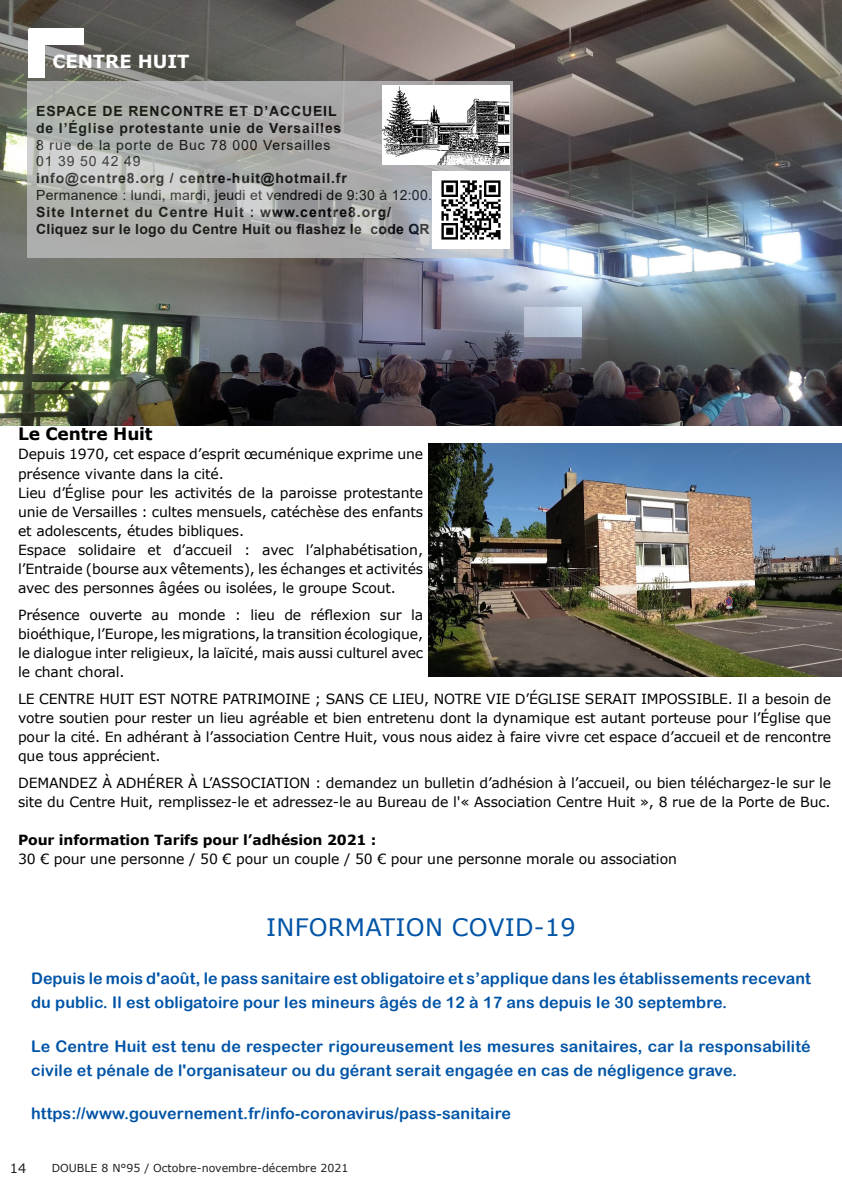
<style>
.page{position:relative;width:842px;height:1191px;background:#fff}
.page>*{position:absolute;margin:0;border:0;box-sizing:border-box;transform-origin:0 0}
.t1{font:24px "Verdana";letter-spacing:.01em;color:#0154a6}
.t2{font:700 18px "Verdana";color:#fff}
.t3{font:700 17px "Verdana";letter-spacing:-.01em;color:#000}
.t4{font:16px/24px "Arial Rounded MT Bold";letter-spacing:.01em;color:#0154a6}
.t5{font:14px/19px "Verdana";letter-spacing:-.01em;color:#000;text-align:justify}
.t6{font:700 14px/16.8px "Arial";letter-spacing:.06em;color:#000}
.t7{font:700 14px/16.8px "Arial";letter-spacing:.02em;color:#000}
.t8{font:14px "Arial";letter-spacing:.02em;color:#000}
.t9{font:14px/16.8px "Arial";letter-spacing:.06em;color:#000}
.t10{font:700 14px "Verdana";letter-spacing:-.01em;color:#000}
.t11{font:13px "Verdana";color:#231f20}
.t12{font:11px "Verdana";color:#231f20}
</style>
<div class="page">
<img style="left:0;top:0;width:842px;height:425px">
<svg style="left:28px;top:28px;width:56px;height:49px"></svg>
<svg style="left:28px;top:81px;width:485px;height:177px;background:#aeb0af"></svg>
<img style="left:382px;top:85px;width:128px;height:79px">
<img style="left:432px;top:171px;width:78px;height:78px">
<img style="left:429px;top:444px;width:413px;height:232px">
<p class="t2" style="left:52px;top:48px;width:139px">CENTRE HUIT</p>
<p class="t6" style="left:36px;top:103px;width:307px">ESPACE DE RENCONTRE ET D’ACCUEIL de l’Église protestante unie de Versailles</p>
<p class="t9" style="left:36px;top:136px;width:296px">8 rue de la porte de Buc 78 000 Versailles<br>01 39 50 42 49</p>
<p class="t6" style="left:36px;top:170px;width:312px">info@centre8.org / centre-huit@hotmail.fr</p>
<p class="t8" style="left:36px;top:185px;width:397px">Permanence : lundi, mardi, jeudi et vendredi de 9:30 à 12:00.</p>
<p class="t7" style="left:36px;top:204px;width:395px">Site Internet du Centre Huit : www.centre8.org/<br>Cliquez sur le logo du Centre Huit ou flashez le code QR</p>
<p class="t3" style="left:18px;top:422px;width:136px">Le Centre Huit</p>
<p class="t5" style="left:18px;top:445px;width:407px">Depuis 1970, cet espace d’esprit œcuménique exprime une présence vivante dans la cité.</p>
<p class="t5" style="left:18px;top:483px;width:407px">Lieu d’Église pour les activités de la paroisse protestante unie de Versailles : cultes mensuels, catéchèse des enfants et adolescents, études bibliques.</p>
<p class="t5" style="left:18px;top:540px;width:407px">Espace solidaire et d’accueil : avec l’alphabétisation, l’Entraide (bourse aux vêtements), les échanges et activités avec des personnes âgées ou isolées, le groupe Scout.</p>
<p class="t5" style="left:18px;top:605px;width:407px">Présence ouverte au monde : lieu de réflexion sur la bioéthique, l’Europe, les migrations, la transition écologique, le dialogue inter religieux, la laïcité, mais aussi culturel avec le chant choral.</p>
<p class="t5" style="left:18px;top:689px;width:815px">LE CENTRE HUIT EST NOTRE PATRIMOINE ; SANS CE LIEU, NOTRE VIE D’ÉGLISE SERAIT IMPOSSIBLE. Il a besoin de votre soutien pour rester un lieu agréable et bien entretenu dont la dynamique est autant porteuse pour l’Église que pour la cité. En adhérant à l’association Centre Huit, vous nous aidez à faire vivre cet espace d’accueil et de rencontre que tous apprécient.</p>
<p class="t5" style="left:18px;top:773px;width:815px">DEMANDEZ À ADHÉRER À L’ASSOCIATION : demandez un bulletin d’adhésion à l’accueil, ou bien téléchargez-le sur le site du Centre Huit, remplissez-le et adressez-le au Bureau de l'« Association Centre Huit », 8 rue de la Porte de Buc.</p>
<p class="t10" style="left:18px;top:829px;width:360px">Pour information Tarifs pour l’adhésion 2021 :</p>
<p class="t5" style="left:18px;top:849px;width:660px">30 € pour une personne / 50 € pour un couple / 50 € pour une personne morale ou association</p>
<p class="t1" style="left:266px;top:911px;width:311px">INFORMATION COVID-19</p>
<p class="t4" style="left:31px;top:966px;width:781px">Depuis le mois d'août, le pass sanitaire est obligatoire et s’applique dans les établissements recevant du public. Il est obligatoire pour les mineurs âgés de 12 à 17 ans depuis le 30 septembre.</p>
<p class="t4" style="left:31px;top:1033px;width:781px">Le Centre Huit est tenu de respecter rigoureusement les mesures sanitaires, car la responsabilité civile et pénale de l'organisateur ou du gérant serait engagée en cas de négligence grave.</p>
<p class="t4" style="left:31px;top:1101px;width:482px">https://www.gouvernement.fr/info-coronavirus/pass-sanitaire</p>
<p class="t11" style="left:10px;top:1159px;width:18px">14</p>
<p class="t12" style="left:52px;top:1160px;width:298px">DOUBLE 8 N°95 / Octobre-novembre-décembre 2021</p>
</div>
